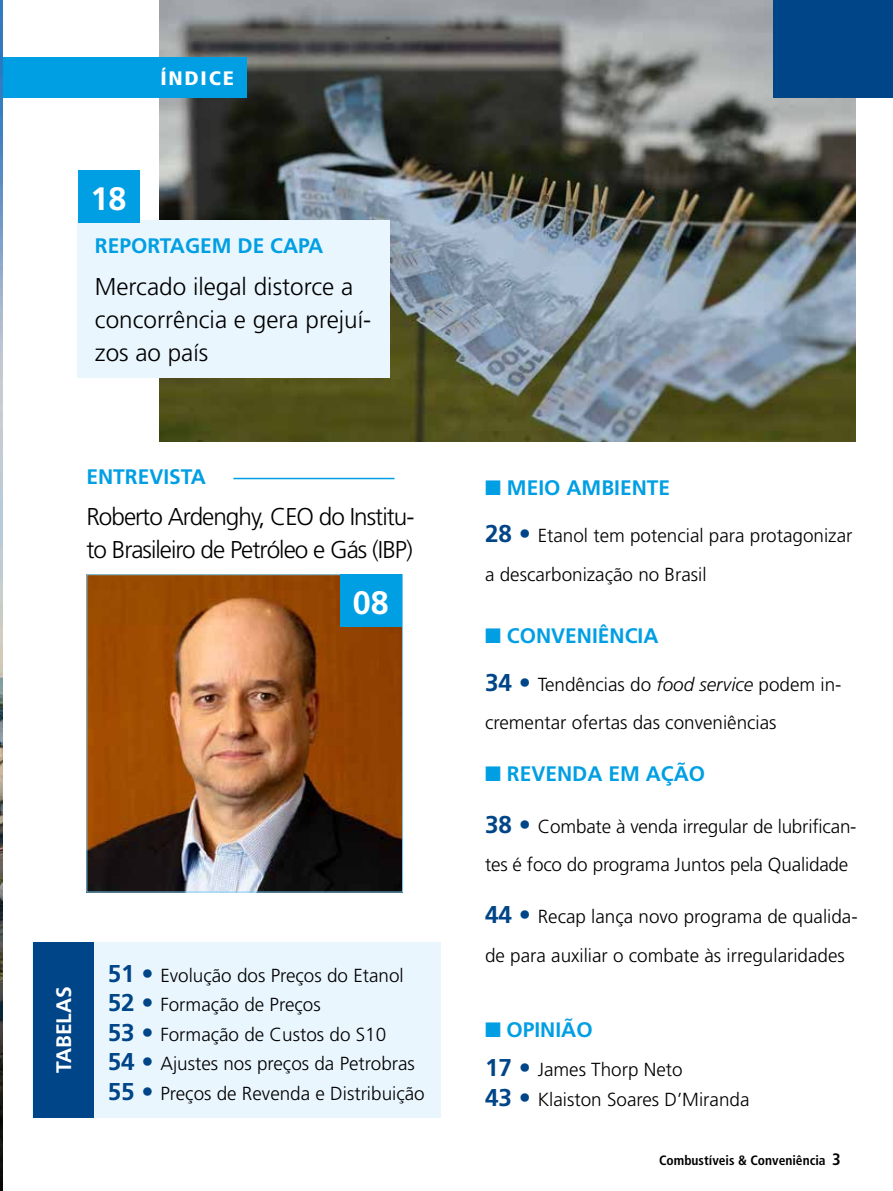
<style>
.page{position:relative;width:893px;height:1191px;background:#fff}
.page>*{position:absolute;margin:0;border:0;box-sizing:border-box;transform-origin:0 0}
.t1{font:700 32.4px "Frutiger";color:#fff}
.t2{font:300 24.3px/33px "Frutiger";letter-spacing:-.04em;color:#000}
.t3{font:300 24.3px/33px "Frutiger";color:#000}
.t4{font:700 21px "Frutiger";color:#009fe3}
.t5{font:700 21px "Frutiger";color:#fff}
.t6{font:900 condensed 19.5px "Frutiger";letter-spacing:.08em;color:#fff;scale:1.1 1}
.t7{font:300 18.9px/38.8px "Frutiger";color:#000}
.t8{font:700 condensed 13.5px "Frutiger";color:#000}
.s1{font-weight:700;font-size:24.3px;color:#004587}
.s2{font-style:italic}
.s3{font-size:16.5px}
</style>
<div class="page">
<img style="left:159px;top:0;width:696px;height:441px">
<div style="left:78px;top:220px;width:312px;height:158px;background:#eaf6fe"></div>
<div style="left:0;top:57px;width:247px;height:41px;background:#009fe3"></div>
<div style="left:774px;top:0;width:119px;height:98px;background:#004587"></div>
<div style="left:32px;top:942px;width:408px;height:175px;background:#eaf6fe"></div>
<div style="left:78px;top:170px;width:61px;height:53px;background:#009fe3"></div>
<img style="left:88px;top:576px;width:313px;height:314px">
<div style="left:86px;top:574px;width:317px;height:318px;border:1px solid #80cff5"></div>
<div style="left:340px;top:574px;width:61px;height:53px;background:#009fe3"></div>
<div style="left:33px;top:942px;width:61px;height:175px;background:#004587"></div>
<hr style="left:233px;top:478px;width:161px;height:1px;background:#009fe3">
<img style="left:0;top:0;width:3px;height:1191px">
<p class="t6" style="left:161px;top:67px;width:68px">ÍNDICE</p>
<h1 class="t1" style="left:91px;top:180px;width:38px">18</h1>
<p class="t4" style="left:95px;top:234px;width:230px">REPORTAGEM DE CAPA</p>
<p class="t3" style="left:95px;top:270px;width:278px">Mercado ilegal distorce a concorrência e gera prejuí&shy;zos ao país</p>
<p class="t4" style="left:86px;top:464px;width:121px">ENTREVISTA</p>
<p class="t2" style="left:86px;top:501px;width:330px">Roberto Ardenghy, CEO do Institu&shy;to Brasileiro de Petróleo e Gás (IBP)</p>
<h1 class="t1" style="left:353px;top:583px;width:38px">08</h1>
<p class="t5" style="left:52px;top:1073px;width:89px;rotate:-90deg">TABELAS</p>
<p class="t7" style="left:108px;top:961px;width:318px;line-height:29.4px"><span class="s1">51 •</span> Evolução dos Preços do Etanol<br><span class="s1">52 •</span> Formação de Preços<br><span class="s1">53 •</span> Formação de Custos do S10<br><span class="s1">54 •</span> Ajustes nos preços da Petrobras<br><span class="s1">55 •</span> Preços de Revenda e Distribuição</p>
<p class="t4" style="left:485px;top:475px;width:187px">■ MEIO AMBIENTE</p>
<p class="t7" style="left:485px;top:516px;width:369px"><span class="s1">28 •</span> Etanol tem potencial para protagonizar a descarbonização no Brasil</p>
<p class="t4" style="left:485px;top:623px;width:175px">■ CONVENIÊNCIA</p>
<p class="t7" style="left:485px;top:665px;width:358px"><span class="s1">34 •</span> Tendências do <span class="s2">food service</span> podem in&shy;crementar ofertas das conveniências</p>
<p class="t4" style="left:485px;top:761px;width:222px">■ REVENDA EM AÇÃO</p>
<p class="t7" style="left:485px;top:807px;width:373px"><span class="s1">38 •</span> Combate à venda irregular de lubrifican&shy;tes é foco do programa Juntos pela Qualidade</p>
<p class="t7" style="left:485px;top:897px;width:374px"><span class="s1">44 •</span> Recap lança novo programa de qualida&shy;de para auxiliar o combate às irregularidades</p>
<p class="t4" style="left:485px;top:1017px;width:109px">■ OPINIÃO</p>
<p class="t7" style="left:485px;top:1054px;width:266px;line-height:30px"><span class="s1">17 •</span> James Thorp Neto<br><span class="s1">43 •</span> Klaiston Soares D’Miranda</p>
<p class="t8" style="left:659px;top:1152px;width:183px">Combustíveis &amp; Conveniência <span class="s3">3</span></p>
</div>
